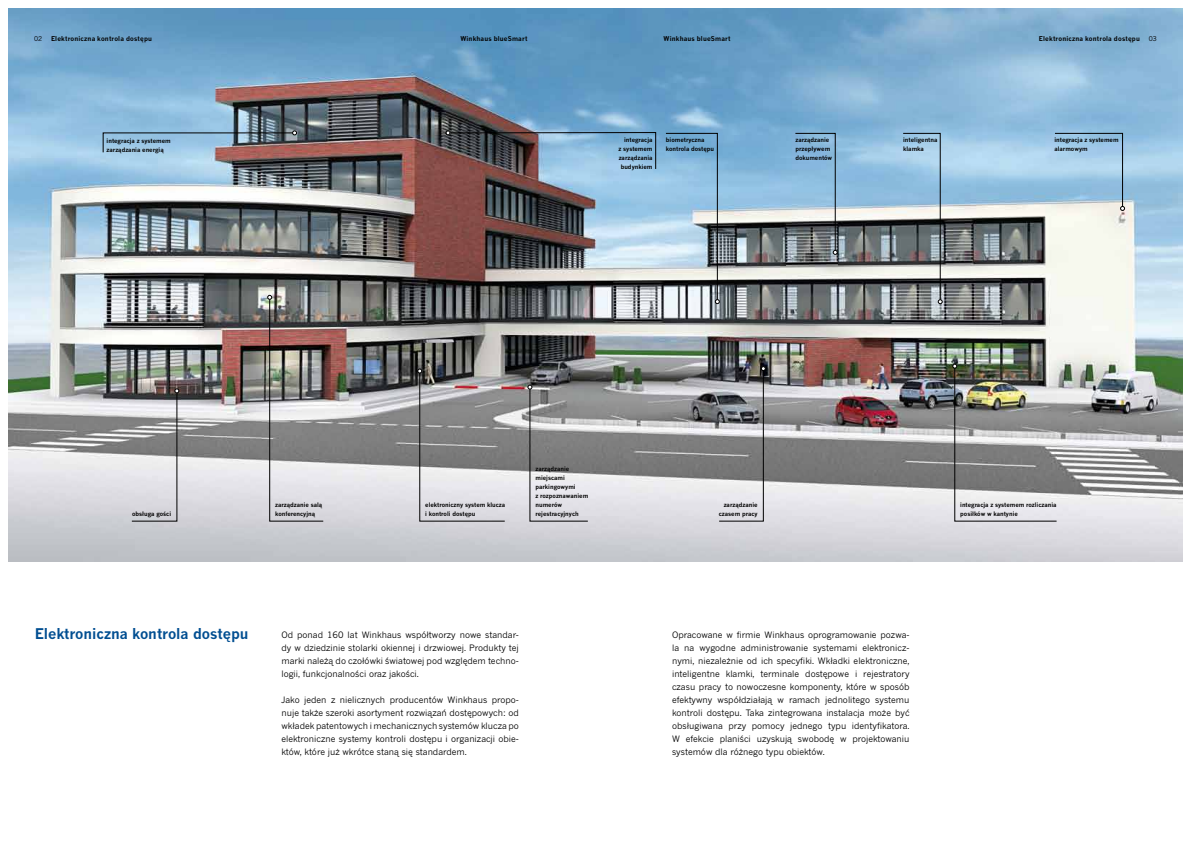
<style>
.page{position:relative;width:1191px;height:842px;background:#fff}
.page>*{position:absolute;margin:0;border:0;box-sizing:border-box;transform-origin:0 0}
.t1{font:700 14.5px "News Gothic MT Pro";color:#004e91}
.t2{font:8.8px/13px "News Gothic MT Pro";color:#000;text-align:justify}
.t3{font:700 6.5px "News Gothic MT Pro";letter-spacing:.025em;color:#000}
.t4{font:6.5px "News Gothic MT Pro";color:#000}
.t5{font:700 6px/9px "News Gothic MT Pro";color:#000}
</style>
<div class="page">
<img style="left:8px;top:9px;width:1174px;height:552px">
<svg style="left:665px;top:132px;width:55px;height:172px"></svg>
<svg style="left:131px;top:388px;width:48px;height:134px"></svg>
<img style="left:267px;top:295px;width:57px;height:227px">
<svg style="left:417px;top:368px;width:89px;height:154px"></svg>
<svg style="left:527px;top:385px;width:62px;height:137px"></svg>
<img style="left:952px;top:364px;width:105px;height:158px">
<svg style="left:102px;top:130px;width:195px;height:23px"></svg>
<svg style="left:718px;top:366px;width:48px;height:156px"></svg>
<svg style="left:794px;top:132px;width:43px;height:123px"></svg>
<svg style="left:902px;top:132px;width:40px;height:172px"></svg>
<svg style="left:1054px;top:132px;width:71px;height:79px"></svg>
<svg style="left:445px;top:130px;width:211px;height:40px"></svg>
<p class="t4" style="left:34px;top:35px;width:10px">02</p>
<p class="t3" style="left:51px;top:35px;width:102px">Elektroniczna kontrola dostępu</p>
<p class="t3" style="left:460px;top:35px;width:69px">Winkhaus blueSmart</p>
<p class="t3" style="left:663px;top:35px;width:69px">Winkhaus blueSmart</p>
<p class="t3" style="left:1039px;top:35px;width:102px">Elektroniczna kontrola dostępu</p>
<p class="t4" style="left:1148px;top:35px;width:10px">03</p>
<p class="t5" style="left:107px;top:136px;width:66px">integracja z systemem zarządzania energią</p>
<p class="t5" style="left:618px;top:135px;width:35px;text-align:right">integracja<br>z systemem zarządzania budynkiem</p>
<p class="t5" style="left:666px;top:135px;width:50px">biometryczna kontrola dostępu</p>
<p class="t5" style="left:795px;top:135px;width:38px">zarządzanie przepływem dokumentów</p>
<p class="t5" style="left:903px;top:135px;width:36px">inteligentna klamka</p>
<p class="t5" style="left:1054px;top:135px;width:66px">integracja z systemem alarmowym</p>
<p class="t5" style="left:132px;top:509px;width:40px">obsługa gości</p>
<p class="t5" style="left:275px;top:500px;width:49px">zarządzanie salą konferencyjną</p>
<p class="t5" style="left:425px;top:500px;width:81px">elektroniczny system klucza i kontroli dostępu</p>
<p class="t5" style="left:535px;top:464px;width:54px">zarządzanie miejscami parkingowymi<br>z rozpoznawaniem numerów rejestracyjnych</p>
<h1 class="t1" style="left:35px;top:625px;width:215px">Elektroniczna kontrola dostępu</h1>
<p class="t2" style="left:281px;top:628px;width:239px">Od ponad 160 lat Winkhaus współtworzy nowe standar&shy;dy w dziedzinie stolarki okiennej i drzwiowej. Produkty tej marki należą do czołówki światowej pod względem techno&shy;logii, funkcjonalności oraz jakości.</p>
<p class="t2" style="left:281px;top:693px;width:239px">Jako jeden z nielicznych producentów Winkhaus propo&shy;nuje także szeroki asortyment rozwiązań dostępowych: od wkładek patentowych i mechanicznych systemów klucza po elektroniczne systemy kontroli dostępu i organizacji obie&shy;któw, które już wkrótce staną się standardem.</p>
<p class="t5" style="left:719px;top:500px;width:40px;text-align:right">zarządzanie czasem pracy</p>
<p class="t2" style="left:672px;top:628px;width:239px">Opracowane w firmie Winkhaus oprogramowanie pozwa&shy;la na wygodne administrowanie systemami elektronicz&shy;nymi, niezależnie od ich specyfiki. Wkładki elektroniczne, inteligentne klamki, terminale dostępowe i rejestratory czasu pracy to nowoczesne komponenty, które w sposób efektywny współdziałają w ramach jednolitego systemu kontroli dostępu. Taka zintegrowana instalacja może być obsługiwana przy pomocy jednego typu identyfikatora.<br>W efekcie planiści uzyskują swobodę w projektowaniu systemów dla różnego typu obiektów.</p>
<p class="t5" style="left:960px;top:500px;width:98px">integracja z systemem rozliczania posiłków w kantynie</p>
</div>
